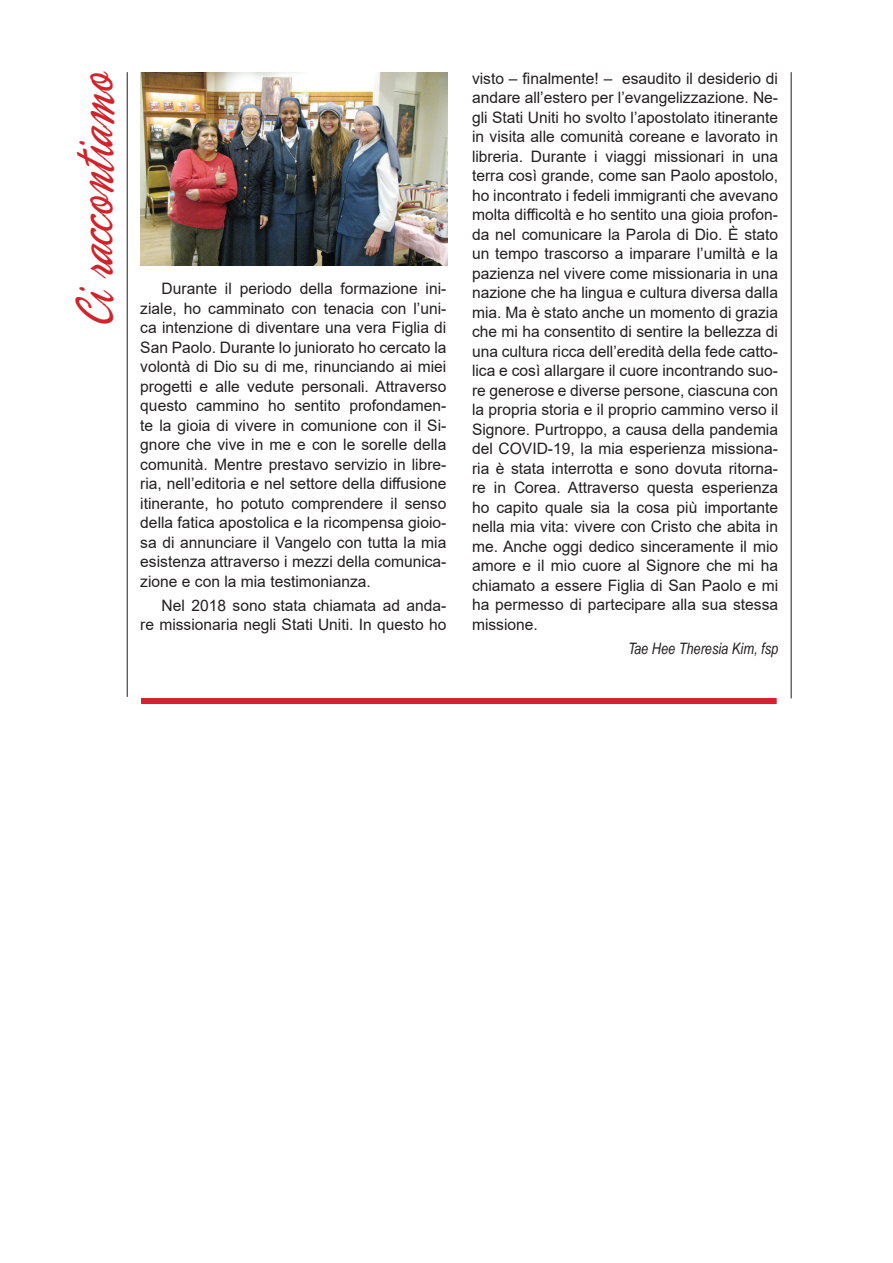
<style>
.page{position:relative;width:893px;height:1263px;background:#fff}
.page>*{position:absolute;margin:0;border:0;box-sizing:border-box;transform-origin:0 0}
.t1{font:57px "Phoenix Script FLF";color:#d1232a;scale:.7 1}
.t2{font:15.75px/19.5px "Arial";color:#231f20;text-align:justify}
.t3{font:italic 15.75px "Arial Narrow";color:#231f20}
</style>
<div class="page">
<div style="left:141px;top:698px;width:636px;height:6px;background:#d1232a"></div>
<img style="left:140px;top:72px;width:308px;height:194px">
<hr style="left:791px;top:72px;width:1px;height:626px;background:#231f20">
<hr style="left:127px;top:72px;width:1px;height:625px;background:#231f20">
<h1 class="t1" style="left:65px;top:328px;width:368px;rotate:-90deg">Ci raccontiamo</h1>
<p class="t2" style="left:140px;top:279px;width:308px;text-indent:21px">Durante il periodo della formazione ini&shy;ziale, ho camminato con tenacia con l’uni&shy;ca intenzione di diventare una vera Figlia di San Paolo. Durante lo juniorato ho cercato la volontà di Dio su di me, rinunciando ai miei progetti e alle vedute personali. Attraverso questo cammino ho sentito profondamen&shy;te la gioia di vivere in comunione con il Si&shy;gnore che vive in me e con le sorelle della comunità. Mentre prestavo servizio in libre&shy;ria, nell’editoria e nel settore della diffusione itinerante, ho potuto comprendere il senso della fatica apostolica e la ricompensa gioio&shy;sa di annunciare il Vangelo con tutta la mia esistenza attraverso i mezzi della comunica&shy;zione e con la mia testimonianza.</p>
<p class="t2" style="left:140px;top:595px;width:308px;text-align:right">Nel 2018 sono stata chiamata ad anda-<br>re missionaria negli Stati Uniti. In questo ho</p>
<p class="t2" style="left:472px;top:68px;width:308px">visto – finalmente! – esaudito il desiderio di andare all’estero per l’evangelizzazione. Ne&shy;gli Stati Uniti ho svolto l’apostolato itinerante in visita alle comunità coreane e lavorato in libreria. Durante i viaggi missionari in una terra così grande, come san Paolo apostolo, ho incontrato i fedeli immigranti che avevano molta difficoltà e ho sentito una gioia profon&shy;da nel comunicare la Parola di Dio. È stato un tempo trascorso a imparare l’umiltà e la pazienza nel vivere come missionaria in una nazione che ha lingua e cultura diversa dalla mia. Ma è stato anche un momento di grazia che mi ha consentito di sentire la bellezza di una cultura ricca dell’eredità della fede catto&shy;lica e così allargare il cuore incontrando suo&shy;re generose e diverse persone, ciascuna con la propria storia e il proprio cammino verso il Signore. Purtroppo, a causa della pandemia del COVID-19, la mia esperienza missiona&shy;ria è stata interrotta e sono dovuta ritorna&shy;re in Corea. Attraverso questa esperienza ho capito quale sia la cosa più importante nella mia vita: vivere con Cristo che abita in me. Anche oggi dedico sinceramente il mio amore e il mio cuore al Signore che mi ha chiamato a essere Figlia di San Paolo e mi ha permesso di partecipare alla sua stessa missione.</p>
<p class="t3" style="left:628px;top:637px;width:152px">Tae Hee Theresia Kim, fsp</p>
</div>
